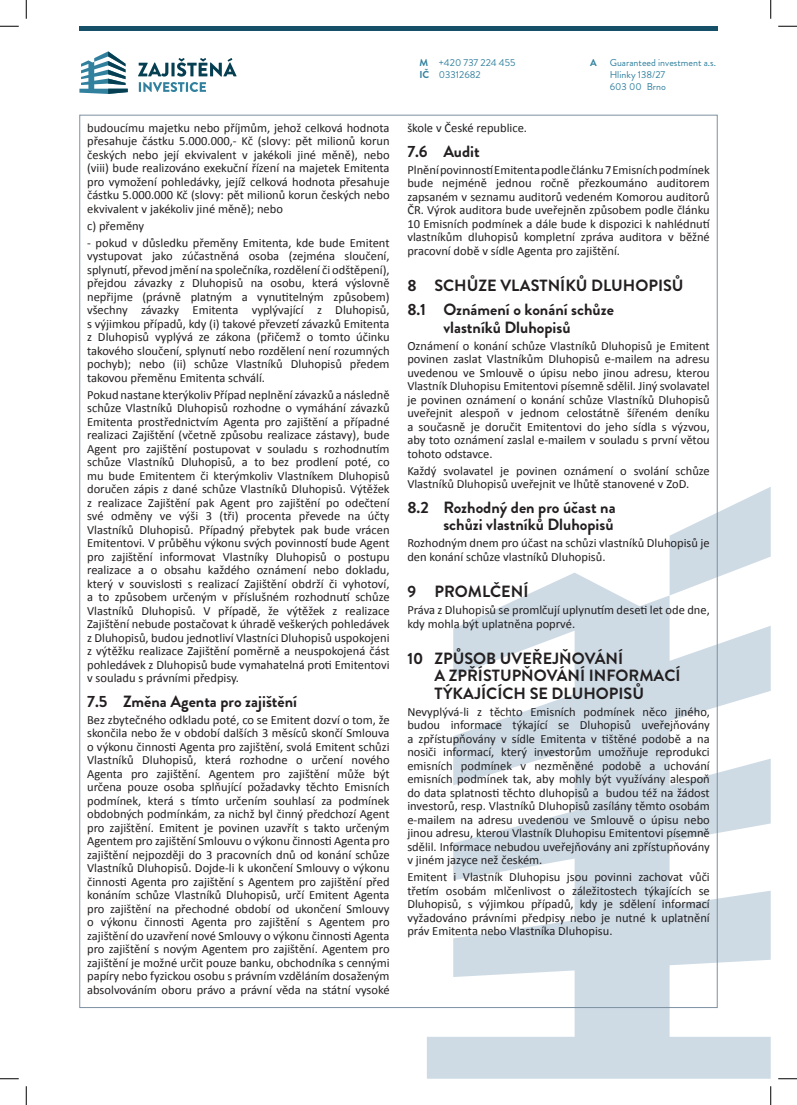
<style>
.page{position:relative;width:797px;height:1105px;background:#fff}
.page>*{position:absolute;margin:0;border:0;box-sizing:border-box;transform-origin:0 0}
.t1{font:700 16.25px/17.5px "Brandon Grotesque";color:#231f20}
.t2{font:12.5px/13.5px "Calibri";color:#231f20;text-align:justify}
.t3{font:10px/12px "Brandon Grotesque";color:#30809e}
.t4{font:700 10px/12px "Brandon Grotesque";color:#30809e}
</style>
<div class="page">
<svg style="left:427px;top:487px;width:343px;height:592px;fill:#cedbe5"></svg>
<svg style="left:79px;top:51px;width:49px;height:43px"></svg>
<svg style="left:138px;top:58px;width:99px;height:34px"></svg>
<div style="left:79px;top:26px;width:638px;height:5px;background:#155068"></div>
<svg style="left:0;top:25px;width:19px;height:2px"></svg>
<svg style="left:778px;top:25px;width:19px;height:2px"></svg>
<svg style="left:0;top:1078px;width:19px;height:1px"></svg>
<svg style="left:778px;top:1078px;width:19px;height:1px"></svg>
<svg style="left:25px;top:0;width:2px;height:19px"></svg>
<svg style="left:25px;top:1086px;width:2px;height:19px"></svg>
<svg style="left:770px;top:0;width:1px;height:19px"></svg>
<svg style="left:770px;top:1086px;width:1px;height:19px"></svg>
<p class="t2" style="left:87px;top:121px;width:304px">budoucímu majetku nebo příjmům, jehož celková hodnota přesahuje částku 5.000.000,- Kč (slovy: pět milionů korun českých nebo její ekvivalent v jakékoli jiné měně), nebo (viii) bude realizováno exekuční řízení na majetek Emitenta pro vymožení pohledávky, jejíž celková hodnota přesahuje částku 5.000.000 Kč (slovy: pět milionů korun českých nebo ekvivalent v jakékoliv jiné měně); nebo</p>
<p class="t2" style="left:87px;top:219px;width:59px">c) přeměny</p>
<p class="t2" style="left:87px;top:236px;width:304px">- pokud v důsledku přeměny Emitenta, kde bude Emitent vystupovat jako zúčastněná osoba (zejména sloučení, splynutí, převod jmění na společníka, rozdělení či odštěpení), přejdou závazky z Dluhopisů na osobu, která výslovně nepřijme (právně platným a vynutitelným způsobem) všechny závazky Emitenta vyplývající z Dluhopisů, s výjimkou případů, kdy (i) takové převzetí závazků Emitenta z Dluhopisů vyplývá ze zákona (přičemž o tomto účinku takového sloučení, splynutí nebo rozdělení není rozumných pochyb); nebo (ii) schůze Vlastníků Dluhopisů předem takovou přeměnu Emitenta schválí.</p>
<p class="t2" style="left:87px;top:388px;width:304px">Pokud nastane kterýkoliv Případ neplnění závazků a následně schůze Vlastníků Dluhopisů rozhodne o vymáhání závazků Emitenta prostřednictvím Agenta pro zajištění a případné realizaci Zajištění (včetně způsobu realizace zástavy), bude Agent pro zajištění postupovat v souladu s rozhodnutím schůze Vlastníků Dluhopisů, a to bez prodlení poté, co mu bude Emitentem či kterýmkoliv Vlastníkem Dluhopisů doručen zápis z dané schůze Vlastníků Dluhopisů. Výtěžek z realizace Zajištění pak Agent pro zajištění po odečtení své odměny ve výši 3 (tři) procenta převede na účty Vlastníků Dluhopisů. Případný přebytek pak bude vrácen Emitentovi. V průběhu výkonu svých povinností bude Agent pro zajištění informovat Vlastníky Dluhopisů o postupu realizace a o obsahu každého oznámení nebo dokladu, který v souvislosti s realizací Zajištění obdrží či vyhotoví, a to způsobem určeným v příslušném rozhodnutí schůze Vlastníků Dluhopisů. V případě, že výtěžek z realizace Zajištění nebude postačovat k úhradě veškerých pohledávek z Dluhopisů, budou jednotliví Vlastníci Dluhopisů uspokojeni z výtěžku realizace Zajištění poměrně a neuspokojená část pohledávek z Dluhopisů bude vymahatelná proti Emitentovi v souladu s právními předpisy.</p>
<h1 class="t1" style="left:87px;top:693px;width:211px">7.5 Změna Agenta pro zajištění</h1>
<p class="t2" style="left:87px;top:713px;width:304px">Bez zbytečného odkladu poté, co se Emitent dozví o tom, že skončila nebo že v období dalších 3 měsíců skončí Smlouva o výkonu činnosti Agenta pro zajištění, svolá Emitent schůzi Vlastníků Dluhopisů, která rozhodne o určení nového Agenta pro zajištění. Agentem pro zajištění může být určena pouze osoba splňující požadavky těchto Emisních podmínek, která s tímto určením souhlasí za podmínek obdobných podmínkám, za nichž byl činný předchozí Agent pro zajištění. Emitent je povinen uzavřít s takto určeným Agentem pro zajištění Smlouvu o výkonu činnosti Agenta pro zajištění nejpozději do 3 pracovních dnů od konání schůze Vlastníků Dluhopisů. Dojde-li k ukončení Smlouvy o výkonu činnosti Agenta pro zajištění s Agentem pro zajištění před konáním schůze Vlastníků Dluhopisů, určí Emitent Agenta pro zajištění na přechodné období od ukončení Smlouvy o výkonu činnosti Agenta pro zajištění s Agentem pro zajištění do uzavření nové Smlouvy o výkonu činnosti Agenta pro zajištění s novým Agentem pro zajištění. Agentem pro zajištění je možné určit pouze banku, obchodníka s cennými papíry nebo fyzickou osobu s právním vzděláním dosaženým absolvováním oboru právo a právní věda na státní vysoké</p>
<p class="t4" style="left:419px;top:57px;width:11px">M<br>IČ</p>
<p class="t3" style="left:439px;top:57px;width:78px">+420 737 224 455</p>
<p class="t4" style="left:590px;top:57px;width:8px">A</p>
<p class="t3" style="left:439px;top:69px;width:43px">03312682</p>
<p class="t3" style="left:610px;top:57px;width:108px">Guaranteed investment a.s.<br>Hlinky 138/27<br>603 00 Brno</p>
<p class="t2" style="left:407px;top:121px;width:121px">škole v České republice.</p>
<h1 class="t1" style="left:407px;top:142px;width:74px">7.6 Audit</h1>
<p class="t2" style="left:407px;top:162px;width:304px">Plnění povinností Emitenta podle článku 7 Emisních podmínek bude nejméně jednou ročně přezkoumáno auditorem zapsaném v seznamu auditorů vedeném Komorou auditorů ČR. Výrok auditora bude uveřejněn způsobem podle článku 10 Emisních podmínek a dále bude k dispozici k nahlédnutí vlastníkům dluhopisů kompletní zpráva auditora v běžné pracovní době v sídle Agenta pro zajištění.</p>
<h1 class="t1" style="left:407px;top:273px;width:278px;line-height:24.6px">8 SCHŮZE VLASTNÍKŮ DLUHOPISŮ<br>8.1 Oznámení o konání schůze</h1>
<h1 class="t1" style="left:443px;top:319px;width:129px">vlastníků Dluhopisů</h1>
<p class="t2" style="left:407px;top:339px;width:304px">Oznámení o konání schůze Vlastníků Dluhopisů je Emitent povinen zaslat Vlastníkům Dluhopisů e-mailem na adresu uvedenou ve Smlouvě o úpisu nebo jinou adresu, kterou Vlastník Dluhopisu Emitentovi písemně sdělil. Jiný svolavatel je povinen oznámení o konání schůze Vlastníků Dluhopisů uveřejnit alespoň v jednom celostátně šířeném deníku a současně je doručit Emitentovi do jeho sídla s výzvou, aby toto oznámení zaslal e-mailem v souladu s první větou tohoto odstavce.</p>
<p class="t2" style="left:407px;top:463px;width:304px">Každý svolavatel je povinen oznámení o svolání schůze<br>Vlastníků Dluhopisů uveřejnit ve lhůtě stanovené v ZoD.</p>
<h1 class="t1" style="left:407px;top:499px;width:210px;text-align:right">8.2 Rozhodný den pro účast na schůzi vlastníků Dluhopisů</h1>
<p class="t2" style="left:407px;top:536px;width:304px">Rozhodným dnem pro účast na schůzi vlastníků Dluhopisů je den konání schůze vlastníků Dluhopisů.</p>
<h1 class="t1" style="left:407px;top:583px;width:123px">9 PROMLČENÍ</h1>
<p class="t2" style="left:407px;top:603px;width:304px">Práva z Dluhopisů se promlčují uplynutím deseti let ode dne, kdy mohla být uplatněna poprvé.</p>
<h1 class="t1" style="left:434px;top:649px;width:248px;text-indent:-27px">10 ZPŮSOB UVEŘEJŇOVÁNÍ<br>A ZPŘÍSTUPŇOVÁNÍ INFORMACÍ<br>TÝKAJÍCÍCH SE DLUHOPISŮ</h1>
<p class="t2" style="left:407px;top:704px;width:304px">Nevyplývá-li z těchto Emisních podmínek něco jiného, budou informace týkající se Dluhopisů uveřejňovány a zpřístupňovány v sídle Emitenta v tištěné podobě a na nosiči informací, který investorům umožňuje reprodukci emisních podmínek v nezměněné podobě a uchování emisních podmínek tak, aby mohly být využívány alespoň do data splatnosti těchto dluhopisů a budou též na žádost investorů, resp. Vlastníků Dluhopisů zasílány těmto osobám e-mailem na adresu uvedenou ve Smlouvě o úpisu nebo jinou adresu, kterou Vlastník Dluhopisu Emitentovi písemně sdělil. Informace nebudou uveřejňovány ani zpřístupňovány v jiném jazyce než českém.</p>
<p class="t2" style="left:407px;top:870px;width:304px">Emitent i Vlastník Dluhopisu jsou povinni zachovat vůči třetím osobám mlčenlivost o záležitostech týkajících se Dluhopisů, s výjimkou případů, kdy je sdělení informací vyžadováno právními předpisy nebo je nutné k uplatnění práv Emitenta nebo Vlastníka Dluhopisu.</p>
</div>
